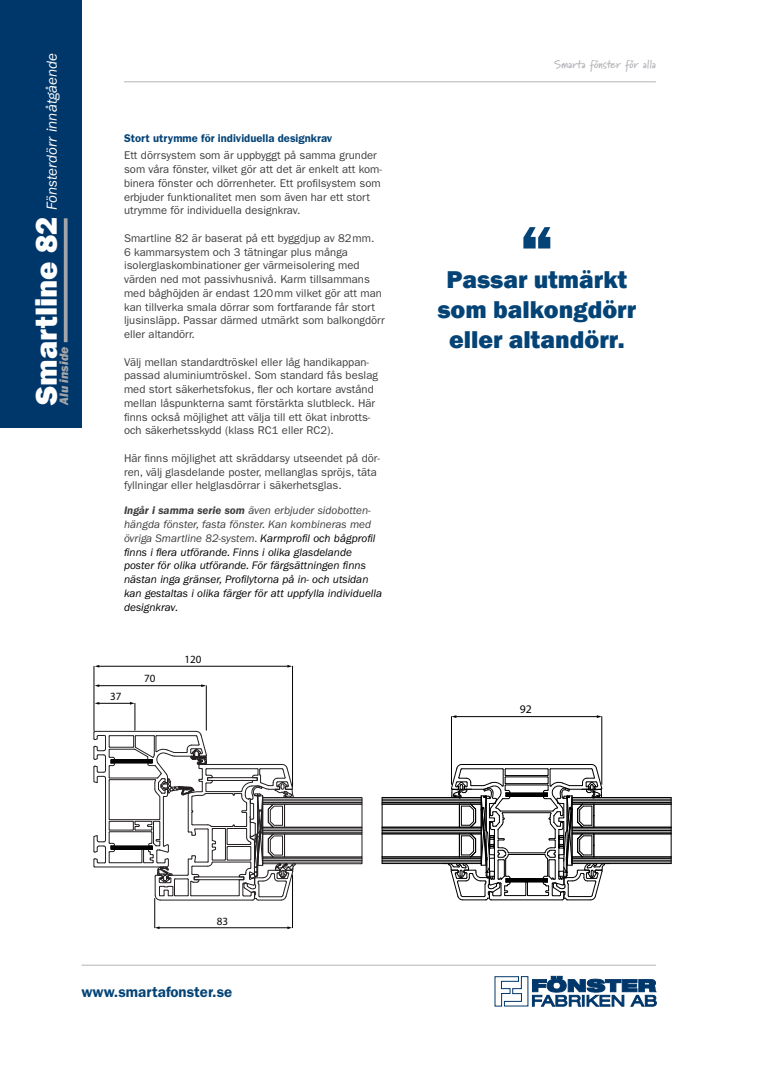
<style>
.page{position:relative;width:780px;height:1088px;background:#fff}
.page>*{position:absolute;margin:0;border:0;box-sizing:border-box;transform-origin:0 0}
.t1{font:800 75px "Franklin Gothic";color:#044376}
.t2{font:800 25px/30px "Franklin Gothic";color:#044376;text-align:center}
.t3{font:italic 15px "ITC Franklin Gothic Std";color:#fff}
.t4{font:600 15px "ITC Franklin Gothic Std";color:#044376}
.t5{font:italic 800 12.5px "Franklin Gothic";color:#a4a5a9}
.t6{font:11.62px "Myriad Pro";color:#000}
.t7{font:11.25px/13.8px "ITC Franklin Gothic Std";color:#3e3e3f}
.t8{font:italic 11.25px/13.8px "ITC Franklin Gothic Std";color:#000}
.t9{font:600 11.25px "ITC Franklin Gothic Std";color:#044376}
.t10{font:700 11.25px "Marydale";color:#b2b3b7}
.t11{font:11.12px "Myriad Pro";color:#040503}
.s1{font-family:"Franklin Gothic";font-weight:800;font-style:normal;font-size:31.25px}
.s2{font-weight:600;color:#3e3e3f}
.s3{color:#3e3e3f}
</style>
<div class="page">
<hr style="left:124px;top:81px;width:532px;height:1px;background:#b2b3b7">
<svg style="left:494px;top:976px;width:162px;height:31px"></svg>
<hr style="left:81px;top:965px;width:575px;height:1px;background:#b2b3b7">
<hr style="left:94px;top:666px;width:1px;height:64px;background:#040503">
<hr style="left:206px;top:686px;width:1px;height:44px;background:#040503">
<hr style="left:292px;top:666px;width:1px;height:120px;background:#040503">
<hr style="left:99px;top:666px;width:190px;height:1px;background:#040503">
<hr style="left:154px;top:898px;width:1px;height:30px;background:#040503">
<hr style="left:292px;top:875px;width:1px;height:53px;background:#040503">
<hr style="left:158px;top:927px;width:131px;height:1px;background:#040503">
<hr style="left:99px;top:685px;width:105px;height:1px;background:#040503">
<svg style="left:93px;top:702px;width:269px;height:199px"></svg>
<hr style="left:111px;top:760px;width:41px;height:3px;background:#040503">
<hr style="left:111px;top:846px;width:41px;height:3px;background:#040503">
<hr style="left:572px;top:797px;width:99px;height:1px;background:#000">
<hr style="left:382px;top:797px;width:99px;height:1px;background:#000">
<hr style="left:572px;top:799px;width:99px;height:1px;background:#000">
<hr style="left:572px;top:800px;width:99px;height:1px;background:#000">
<hr style="left:572px;top:802px;width:99px;height:1px;background:#000">
<hr style="left:572px;top:828px;width:99px;height:1px;background:#000">
<hr style="left:572px;top:830px;width:99px;height:1px;background:#000">
<hr style="left:572px;top:832px;width:99px;height:1px;background:#000">
<hr style="left:572px;top:858px;width:99px;height:1px;background:#000">
<hr style="left:572px;top:860px;width:99px;height:1px;background:#000">
<hr style="left:572px;top:861px;width:99px;height:1px;background:#000">
<hr style="left:382px;top:799px;width:99px;height:1px;background:#000">
<hr style="left:382px;top:800px;width:99px;height:1px;background:#000">
<hr style="left:382px;top:802px;width:99px;height:1px;background:#000">
<hr style="left:382px;top:828px;width:99px;height:1px;background:#000">
<hr style="left:382px;top:830px;width:99px;height:1px;background:#000">
<hr style="left:382px;top:832px;width:99px;height:1px;background:#000">
<hr style="left:382px;top:858px;width:99px;height:1px;background:#000">
<hr style="left:382px;top:860px;width:99px;height:1px;background:#000">
<hr style="left:382px;top:861px;width:99px;height:1px;background:#000">
<hr style="left:572px;top:863px;width:99px;height:1px;background:#000">
<hr style="left:382px;top:863px;width:99px;height:1px;background:#000">
<hr style="left:594px;top:804px;width:77px;height:1px;background:#000">
<hr style="left:594px;top:827px;width:77px;height:1px;background:#000">
<hr style="left:382px;top:804px;width:77px;height:1px;background:#000">
<hr style="left:382px;top:827px;width:77px;height:1px;background:#000">
<hr style="left:594px;top:833px;width:77px;height:1px;background:#000">
<svg style="left:670px;top:798px;width:1px;height:65px"></svg>
<hr style="left:594px;top:857px;width:77px;height:1px;background:#000">
<hr style="left:382px;top:833px;width:77px;height:1px;background:#000">
<svg style="left:382px;top:798px;width:1px;height:65px"></svg>
<hr style="left:382px;top:857px;width:77px;height:1px;background:#000">
<svg style="left:443px;top:764px;width:167px;height:136px"></svg>
<hr style="left:451px;top:716px;width:1px;height:68px;background:#000">
<hr style="left:601px;top:716px;width:1px;height:68px;background:#000">
<hr style="left:456px;top:716px;width:140px;height:1px;background:#000">
<svg style="left:596px;top:715px;width:5px;height:3px"></svg>
<div style="left:0;top:0;width:82px;height:427px;background:#00376b"></div>
<svg style="left:64px;top:218px;width:4px;height:124px"></svg>
<p class="t3" style="left:44px;top:405px;width:353px;rotate:-90deg"><span class="s1">Smartline 82</span> Fönsterdörr innåtgående</p>
<p class="t3" style="left:45px;top:119px;width:61px;rotate:-90deg">åtgående</p>
<p class="t10" style="left:554px;top:57px;width:103px">Smarta fönster för alla</p>
<p class="t9" style="left:124px;top:131px;width:210px">Stort utrymme för individuella designkrav</p>
<p class="t7" style="left:124px;top:149px;width:259px">Ett dörrsystem som är uppbyggt på samma grunder som våra fönster, vilket gör att det är enkelt att kom&shy;binera fönster och dörrenheter. Ett profilsystem som erbjuder funktionalitet men som även har ett stort utrymme för individuella designkrav.</p>
<p class="t7" style="left:124px;top:231px;width:252px">Smartline 82 är baserat på ett byggdjup av 82mm.</p>
<p class="t7" style="left:124px;top:245px;width:262px">6 kammarsystem och 3 tätningar plus många isolerglaskombinationer ger värmeisolering med värden ned mot passivhusnivå. Karm tillsammans med båghöjden är endast 120mm vilket gör att man kan tillverka smala dörrar som fortfarande får stort ljusinsläpp. Passar därmed utmärkt som balkongdörr eller altandörr.</p>
<p class="t7" style="left:124px;top:355px;width:255px">Välj mellan standardtröskel eller låg handikappan&shy;passad aluminiumtröskel. Som standard fås beslag med stort säkerhetsfokus, fler och kortare avstånd mellan låspunkterna samt förstärkta slutbleck. Här finns också möjlighet att välja till ett ökat inbrotts&shy;och säkerhetsskydd (klass RC1 eller RC2).</p>
<p class="t7" style="left:124px;top:451px;width:257px">Här finns möjlighet att skräddarsy utseendet på dör&shy;ren, välj glasdelande poster, mellanglas spröjs, täta fyllningar eller helglasdörrar i säkerhetsglas.</p>
<p class="t8" style="left:124px;top:504px;width:259px"><span class="s2">Ingår i samma serie som</span> <span class="s3">även erbjuder sidobotten&shy;hängda fönster, fasta fönster. Kan kombineras med övriga Smartline 82-system.</span> Karmprofil och bågprofil finns i flera utförande. Finns i olika glasdelande poster för olika utförande. För färgsättningen finns nästan inga gränser, Profilytorna på in- och utsidan kan gestaltas i olika färger för att uppfylla individuella designkrav.</p>
<p class="t1" style="left:519px;top:203px;width:36px">“</p>
<p class="t2" style="left:446px;top:265px;width:182px">Passar utmärkt</p>
<p class="t2" style="left:437px;top:295px;width:200px">som balkongdörr eller altandörr.</p>
<p class="t5" style="left:56px;top:405px;width:59px;rotate:-90deg">Alu inside</p>
<p class="t11" style="left:110px;top:689px;width:13px">37</p>
<p class="t11" style="left:144px;top:671px;width:13px">70</p>
<p class="t11" style="left:184px;top:652px;width:19px">120</p>
<p class="t11" style="left:217px;top:914px;width:13px">83</p>
<p class="t4" style="left:81px;top:983px;width:152px">www.smartafonster.se</p>
<p class="t6" style="left:520px;top:702px;width:13px">92</p>
</div>
